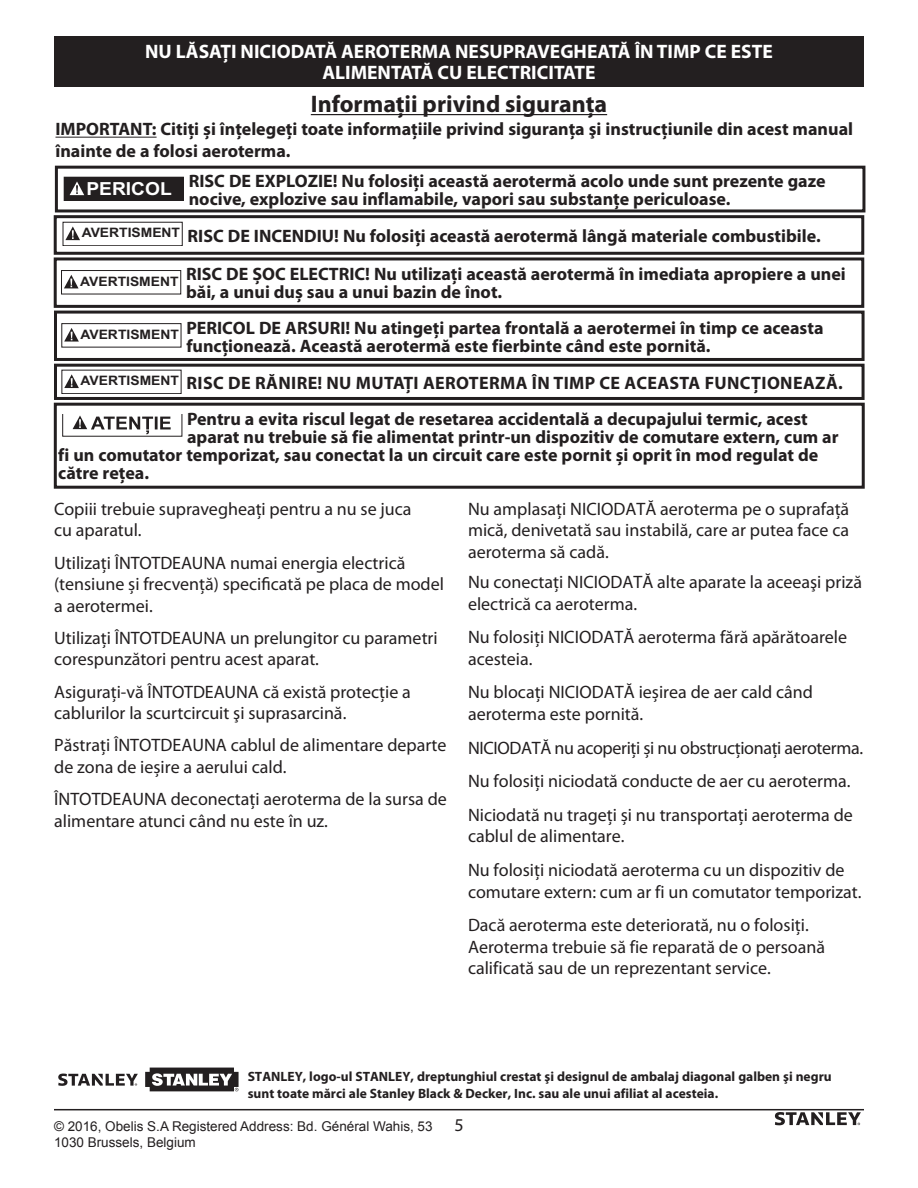
<style>
.page{position:relative;width:918px;height:1188px;background:#fff}
.page>*{position:absolute;margin:0;border:0;box-sizing:border-box;transform-origin:0 0}
.Body_Header{font:700 24px "Myriad Pro";color:#231f20}
.t1{font:700 19.5px/21px "Myriad Pro";color:#fff;text-align:center}
.Body_Header-2{font:18px/21.6px "Myriad Pro";color:#231f20}
.paragraph{font:700 18px/21.6px "Myriad Pro";color:#231f20}
.regular{font:700 18px/18px "Myriad Pro";color:#231f20}
.paragraph-2{font:700 18px "Myriad Pro";letter-spacing:.02em;color:#231f20}
.Body_Header-3{font:18px "Myriad Pro";letter-spacing:-.02em;color:#231f20}
.t2{font:700 18px "Arial";color:#fff;scale:1.07 1}
.t3{font:700 13.5px/16.2px "Myriad Pro";color:#231f20}
.t4{font:13.5px/16.2px "Arial";color:#231f20}
.t5{font:700 13.05px "Arial";color:#231f20;scale:1.07 1}
</style>
<div class="page">
<hr style="left:54px;top:1109px;width:810px;height:1px;background:#231f20">
<svg style="left:775px;top:1112px;width:86px;height:13px"></svg>
<div style="left:54px;top:36px;width:810px;height:50px;background:#231f20"></div>
<hr style="left:311px;top:114px;width:296px;height:1px;background:#231f20">
<hr style="left:55px;top:137px;width:102px;height:1px;background:#231f20">
<div style="left:55px;top:166px;width:810px;height:46px;border:3px solid #231f20"></div>
<div style="left:64px;top:177px;width:119px;height:24px;background:#231f20"></div>
<svg style="left:69px;top:181px;width:15px;height:14px"></svg>
<div style="left:54px;top:215px;width:810px;height:40px;border:3px solid #231f20"></div>
<div style="left:63px;top:222px;width:120px;height:24px;border:1px solid #231f20"></div>
<svg style="left:65px;top:226px;width:15px;height:14px"></svg>
<div style="left:54px;top:257px;width:810px;height:51px;border:3px solid #231f20"></div>
<div style="left:61px;top:270px;width:120px;height:24px;border:1px solid #231f20"></div>
<svg style="left:64px;top:275px;width:15px;height:13px"></svg>
<div style="left:54px;top:311px;width:811px;height:50px;border:3px solid #231f20"></div>
<div style="left:61px;top:323px;width:120px;height:24px;border:1px solid #231f20"></div>
<svg style="left:64px;top:328px;width:15px;height:14px"></svg>
<div style="left:54px;top:364px;width:811px;height:36px;border:3px solid #231f20"></div>
<div style="left:62px;top:370px;width:120px;height:24px;border:1px solid #231f20"></div>
<svg style="left:64px;top:374px;width:15px;height:14px"></svg>
<div style="left:54px;top:403px;width:811px;height:86px;border:3px solid #231f20"></div>
<svg style="left:182px;top:414px;width:1px;height:23px"></svg>
<svg style="left:62px;top:414px;width:120px;height:23px"></svg>
<svg style="left:58px;top:1074px;width:80px;height:12px"></svg>
<svg style="left:145px;top:1068px;width:94px;height:23px"></svg>
<p class="t1" style="left:145px;top:40px;width:629px">NU LĂSAŢI NICIODATĂ AEROTERMA NESUPRAVEGHEATĂ ÎN TIMP CE ESTE<br>ALIMENTATĂ CU ELECTRICITATE</p>
<p class="Body_Header" style="left:311px;top:88px;width:298px">Informaţii privind siguranţa</p>
<p class="paragraph" style="left:55px;top:118px;width:799px">IMPORTANT: Citiți și înțelegeți toate informaţiile privind siguranţa şi instrucţiunile din acest manual înainte de a folosi aeroterma.</p>
<p class="paragraph" style="left:189px;top:171px;width:638px;line-height:18px">RISC DE EXPLOZIE! Nu folosiţi această aerotermă acolo unde sunt prezente gaze nocive, explozive sau inflamabile, vapori sau substanţe periculoase.</p>
<p class="t2" style="left:86px;top:179px;width:81px">PERICOL</p>
<p class="t5" style="left:82px;top:225px;width:93px">AVERTISMENT</p>
<p class="paragraph" style="left:188px;top:224px;width:635px">RISC DE INCENDIU! Nu folosiţi această aerotermă lângă materiale combustibile.</p>
<p class="regular" style="left:186px;top:265px;width:661px">RISC DE ȘOC ELECTRIC! Nu utilizaţi această aerotermă în imediata apropiere a unei băi, a unui duș sau a unui bazin de înot.</p>
<p class="t5" style="left:80px;top:274px;width:93px">AVERTISMENT</p>
<p class="regular" style="left:186px;top:318px;width:639px">PERICOL DE ARSURI! Nu atingeţi partea frontală a aerotermei în timp ce aceasta funcţionează. Această aerotermă este fierbinte când este pornită.</p>
<p class="t5" style="left:80px;top:327px;width:93px">AVERTISMENT</p>
<p class="t5" style="left:81px;top:373px;width:93px">AVERTISMENT</p>
<p class="paragraph-2" style="left:187px;top:371px;width:658px">RISC DE RĂNIRE! NU MUTAȚI AEROTERMA ÎN TIMP CE ACEASTA FUNCŢIONEAZĂ.</p>
<p class="paragraph" style="left:187px;top:408px;width:622px">Pentru a evita riscul legat de resetarea accidentală a decupajului termic, acest</p>
<p class="paragraph" style="left:187px;top:426px;width:653px">aparat nu trebuie să fie alimentat printr-un dispozitiv de comutare extern, cum ar</p>
<p class="paragraph" style="left:58px;top:444px;width:762px">fi un comutator temporizat, sau conectat la un circuit care este pornit și oprit în mod regulat de</p>
<p class="paragraph" style="left:58px;top:462px;width:92px">către rețea.</p>
<p class="Body_Header-2" style="left:54px;top:498px;width:359px">Copiii trebuie supravegheați pentru a nu se juca cu aparatul.</p>
<p class="Body_Header-2" style="left:54px;top:551px;width:391px">Utilizaţi ÎNTOTDEAUNA numai energia electrică (tensiune și frecvență) specificată pe placa de model a aerotermei.</p>
<p class="Body_Header-2" style="left:54px;top:627px;width:385px">Utilizaţi ÎNTOTDEAUNA un prelungitor cu parametri corespunzători pentru acest aparat.</p>
<p class="Body_Header-2" style="left:54px;top:680px;width:358px">Asiguraţi-vă ÎNTOTDEAUNA că există protecţie a cablurilor la scurtcircuit şi suprasarcină.</p>
<p class="Body_Header-2" style="left:54px;top:734px;width:394px">Păstraţi ÎNTOTDEAUNA cablul de alimentare departe de zona de ieșire a aerului cald.</p>
<p class="Body_Header-2" style="left:54px;top:788px;width:394px">ÎNTOTDEAUNA deconectaţi aeroterma de la sursa de alimentare atunci când nu este în uz.</p>
<p class="Body_Header-2" style="left:468px;top:498px;width:383px;text-align:justify">Nu amplasaţi NICIODATĂ aeroterma pe o suprafaţă mică, denivetată sau instabilă, care ar putea face ca aeroterma să cadă.</p>
<p class="Body_Header-2" style="left:468px;top:571px;width:396px">Nu conectați NICIODATĂ alte aparate la aceeaşi priză electrică ca aeroterma.</p>
<p class="Body_Header-2" style="left:468px;top:626px;width:381px">Nu folosiți NICIODATĂ aeroterma fără apărătoarele acesteia.</p>
<p class="Body_Header-2" style="left:468px;top:681px;width:346px">Nu blocați NICIODATĂ ieșirea de aer cald când aeroterma este pornită.</p>
<p class="Body_Header-3" style="left:468px;top:736px;width:397px">NICIODATĂ nu acoperiți și nu obstrucţionați aeroterma.</p>
<p class="Body_Header-2" style="left:468px;top:770px;width:384px">Nu folosiţi niciodată conducte de aer cu aeroterma.</p>
<p class="Body_Header-2" style="left:468px;top:804px;width:386px">Niciodată nu trageţi și nu transportați aeroterma de cablul de alimentare.</p>
<p class="Body_Header-2" style="left:468px;top:859px;width:395px">Nu folosiţi niciodată aeroterma cu un dispozitiv de comutare extern: cum ar fi un comutator temporizat.</p>
<p class="Body_Header-2" style="left:468px;top:914px;width:359px">Dacă aeroterma este deteriorată, nu o folosiţi.<br>Aeroterma trebuie să fie reparată de o persoană calificată sau de un reprezentant service.</p>
<p class="t3" style="left:248px;top:1068px;width:585px">STANLEY, logo-ul STANLEY, dreptunghiul crestat şi designul de ambalaj diagonal galben şi negru sunt toate mărci ale Stanley Black &amp; Decker, Inc. sau ale unui afiliat al acesteia.</p>
<p class="t4" style="left:54px;top:1118px;width:380px">© 2016, Obelis S.A Registered Address: Bd. Général Wahis, 53<br>1030 Brussels, Belgium</p>
<p class="Body_Header-2" style="left:454px;top:1114px;width:11px">5</p>
</div>
